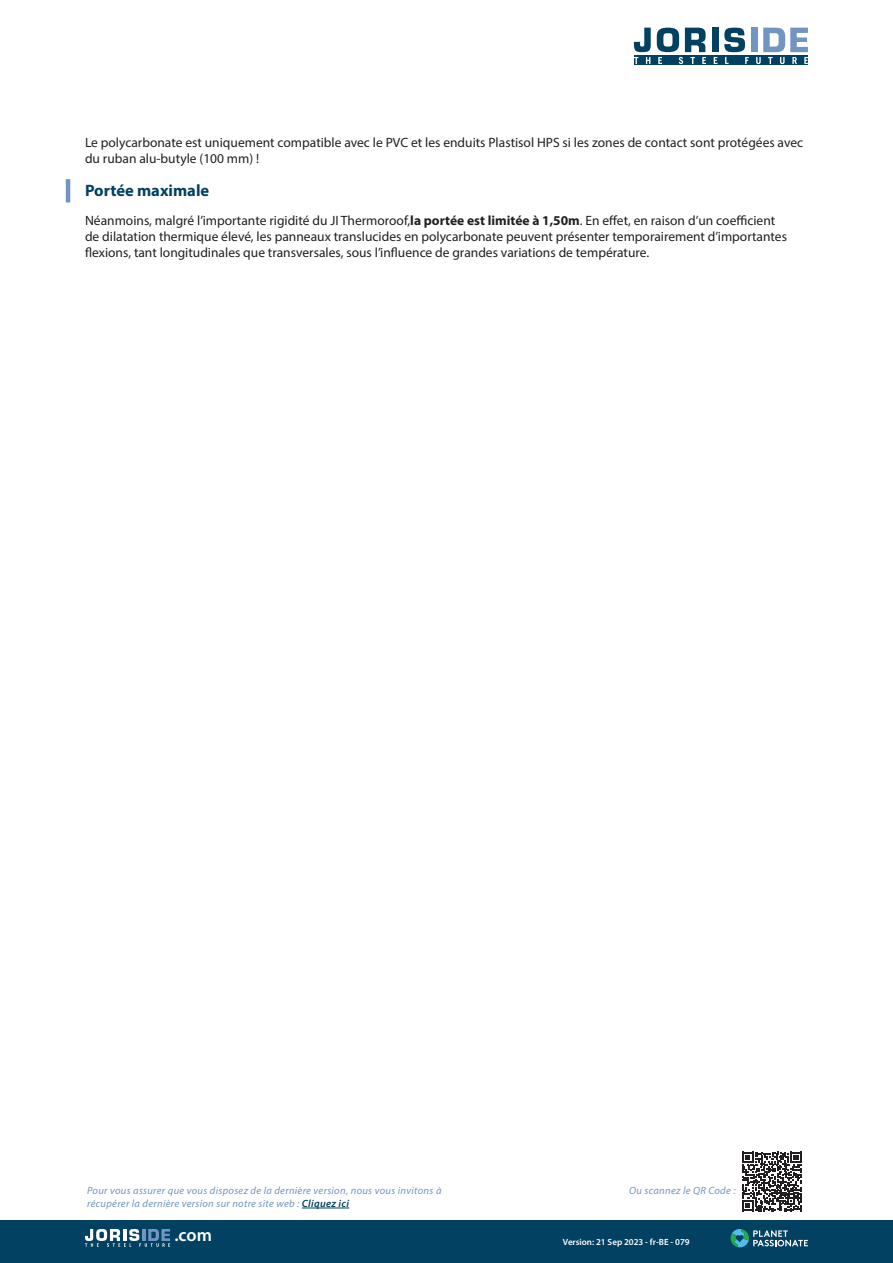
<style>
.page{position:relative;width:893px;height:1263px;background:#fff}
.page>*{position:absolute;margin:0;border:0;box-sizing:border-box;transform-origin:0 0}
.t1{font:600 18px "Myriad Pro";color:#fff}
.t2{font:700 16.5px "Myriad Pro";color:#024161}
.t3{font:13.5px/16.2px "Myriad Pro";color:#231f20}
.Bijschrift{font:italic 10.5px/12.6px "Myriad Pro";letter-spacing:.03em;color:#7295c0}
.Product_Code{font:600 9px "Myriad Pro";color:#fff}
.s1{font-weight:700}
.s2{font-weight:600;color:#024161}
</style>
<div class="page">
<div style="left:0;top:1220px;width:893px;height:43px;background:#024161"></div>
<div style="left:634px;top:56px;width:174px;height:9px;background:#024161"></div>
<div style="left:712px;top:28px;width:6px;height:24px;background:#024161"></div>
<div style="left:751px;top:28px;width:7px;height:24px;background:#7295c0"></div>
<svg style="left:634px;top:28px;width:17px;height:36px"></svg>
<svg style="left:657px;top:28px;width:49px;height:36px"></svg>
<svg style="left:714px;top:57px;width:3px;height:7px"></svg>
<svg style="left:724px;top:28px;width:25px;height:36px"></svg>
<svg style="left:756px;top:28px;width:52px;height:36px"></svg>
<svg style="left:85px;top:1229px;width:85px;height:18px"></svg>
<svg style="left:731px;top:1229px;width:77px;height:18px"></svg>
<hr style="left:302px;top:1208px;width:47px;height:1px;background:#024161">
<svg style="left:742px;top:1152px;width:59px;height:59px"></svg>
<hr style="left:66px;top:179px;width:4px;height:23px;background:#7295c0">
<p class="t3" style="left:85px;top:134px;width:720px">Le polycarbonate est uniquement compatible avec le PVC et les enduits Plastisol HPS si les zones de contact sont protégées avec du ruban alu-butyle (100 mm) !</p>
<p class="t2" style="left:85px;top:179px;width:126px">Portée maximale</p>
<p class="t3" style="left:85px;top:212px;width:703px">Néanmoins, malgré l’importante rigidité du JI Thermoroof,<span class="s1">la portée est limitée à 1,50m</span>. En effet, en raison d’un coefficient de dilatation thermique élevé, les panneaux translucides en polycarbonate peuvent présenter temporairement d’importantes flexions, tant longitudinales que transversales, sous l’influence de grandes variations de température.</p>
<p class="Bijschrift" style="left:87px;top:1184px;width:356px">Pour vous assurer que vous disposez de la dernière version, nous vous invitons à récupérer la dernière version sur notre site web : <span class="s2">Cliquez ici</span></p>
<p class="Bijschrift" style="left:629px;top:1184px;width:108px">Ou scannez le QR Code :</p>
<p class="Product_Code" style="left:563px;top:1236px;width:128px">Version: 21 Sep 2023 - fr-BE - 079</p>
<h1 class="t1" style="left:174px;top:1223px;width:39px">.com</h1>
</div>
